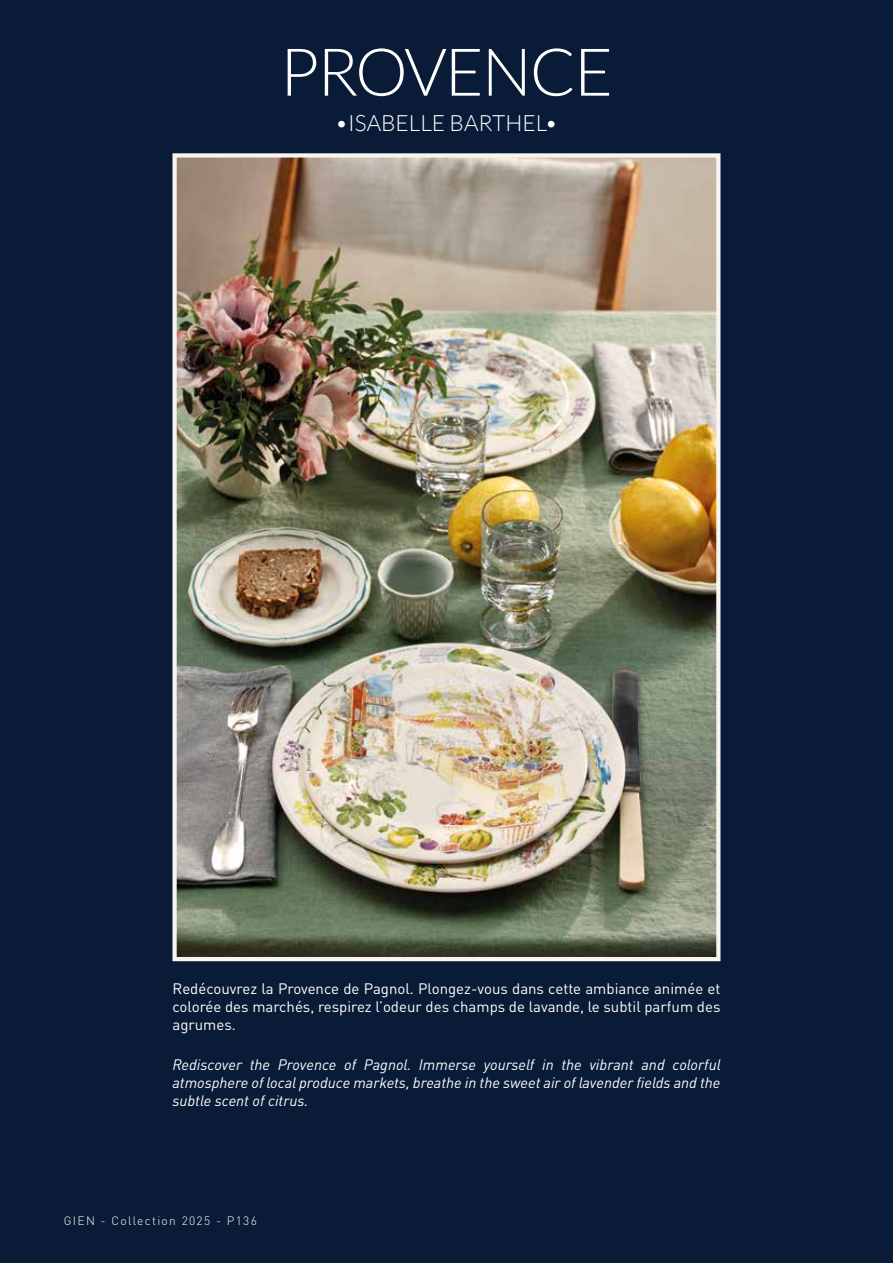
<style>
.page{position:relative;width:893px;height:1263px;background:#0a1b37}
.page>*{position:absolute;margin:0;border:0;box-sizing:border-box;transform-origin:0 0}
.t1{font:300 66px "Lato";letter-spacing:-.03em;color:#fff}
.t2{font:300 22.5px "Lato";color:#fff}
.t3{font:italic 15px/18px "DIN Pro";color:#fff;text-align:justify}
.t4{font:15px/18px "DIN Pro";color:#fff;text-align:justify}
.t5{font:300 12px "DIN Pro";letter-spacing:.11em;color:#fff}
</style>
<div class="page">
<img style="left:177px;top:158px;width:538px;height:798px">
<div style="left:172px;top:153px;width:548px;height:808px;border:4px solid #f8f4f0"></div>
<h1 class="t1" style="left:280px;top:37px;width:335px">PROVENCE</h1>
<h2 class="t2" style="left:335px;top:111px;width:224px">•ISABELLE BARTHEL•</h2>
<p class="t4" style="left:172px;top:979px;width:549px">Redécouvrez la Provence de Pagnol. Plongez-vous dans cette ambiance animée et colorée des marchés, respirez l’odeur des champs de lavande, le subtil parfum des agrumes.</p>
<p class="t3" style="left:172px;top:1054px;width:550px">Rediscover the Provence of Pagnol. Immerse yourself in the vibrant and colorful atmosphere of local produce markets, breathe in the sweet air of lavender fields and the subtle scent of citrus.</p>
<p class="t5" style="left:64px;top:1212px;width:195px">GIEN - Collection 2025 - P136</p>
</div>
